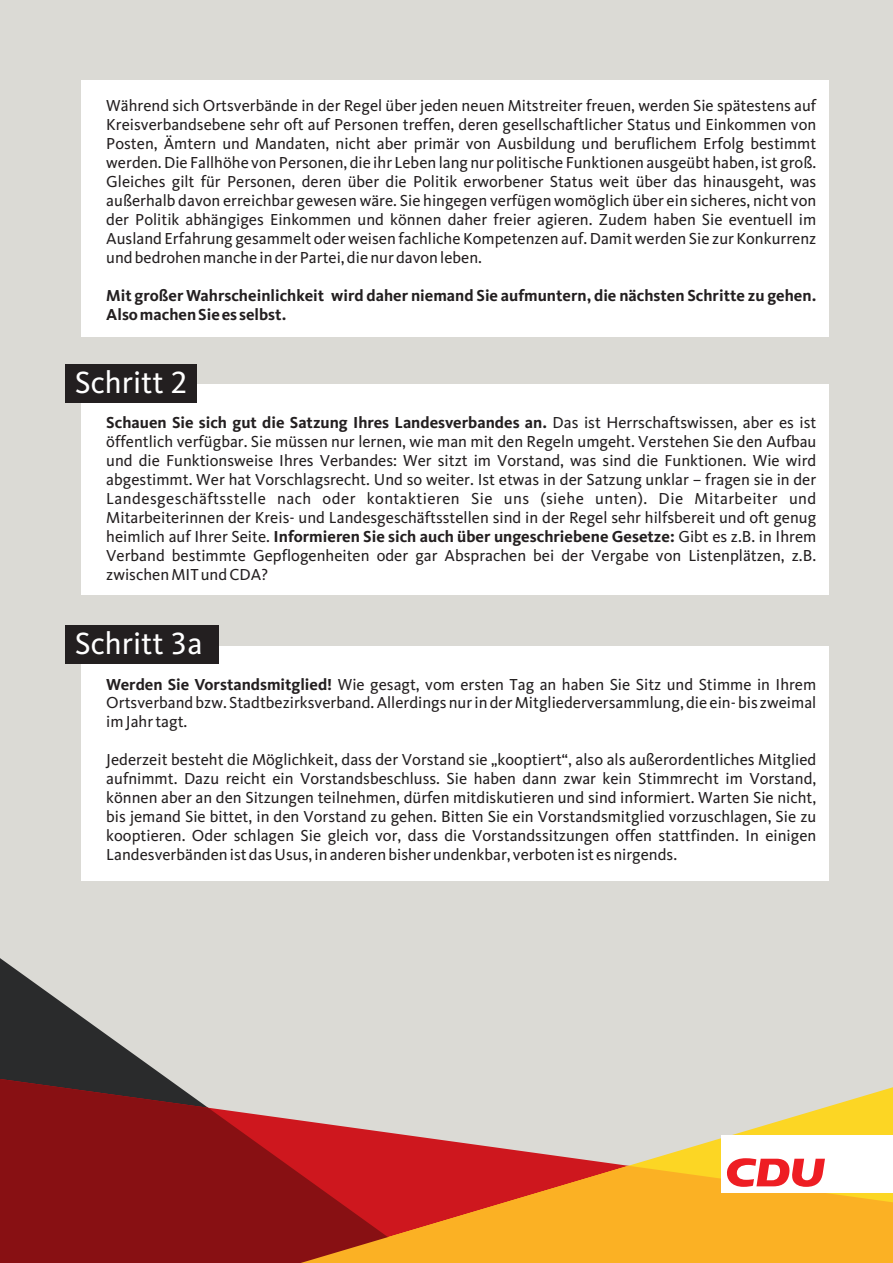
<style>
.page{position:relative;width:893px;height:1263px;background:#dbdad5}
.page>*{position:absolute;margin:0;border:0;box-sizing:border-box;transform-origin:0 0}
.t1{font:31.8px "CDU Kievit Tab";color:#fff}
.t2{font:16.5px/18.9px "CDU Kievit Tab";color:#231f20;text-align:justify}
.t3{font:700 16.5px/19.4px "CDU Kievit Tab";color:#231f20}
.s1{font-weight:700}
</style>
<div class="page">
<div style="left:82px;top:384px;width:747px;height:211px;background:#fff"></div>
<div style="left:82px;top:81px;width:747px;height:256px;background:#fff"></div>
<div style="left:82px;top:646px;width:747px;height:234px;background:#fff"></div>
<svg style="left:0;top:958px;width:168px;height:121px"></svg>
<svg style="left:424px;top:1087px;width:469px;height:79px"></svg>
<svg style="left:0;top:1079px;width:424px;height:184px;background:#982f31"></svg>
<svg style="left:301px;top:1166px;width:592px;height:97px;background:#e88322"></svg>
<div style="left:66px;top:364px;width:131px;height:38px;background:#231f20"></div>
<div style="left:66px;top:626px;width:153px;height:38px;background:#231f20"></div>
<div style="left:721px;top:1135px;width:171px;height:57px;background:#fff"></div>
<svg style="left:727px;top:1158px;width:98px;height:29px"></svg>
<p class="t2" style="left:106px;top:98px;width:711px">Während sich Ortsverbände in der Regel über jeden neuen Mitstreiter freuen, werden Sie spätestens auf Kreisverbandsebene sehr oft auf Personen treffen, deren gesellschaftlicher Status und Einkommen von Posten, Ämtern und Mandaten, nicht aber primär von Ausbildung und beruflichem Erfolg bestimmt werden. Die Fallhöhe von Personen, die ihr Leben lang nur politische Funktionen ausgeübt haben, ist groß.<br>Gleiches gilt für Personen, deren über die Politik erworbener Status weit über das hinausgeht, was außerhalb davon erreichbar gewesen wäre. Sie hingegen verfügen womöglich über ein sicheres, nicht von der Politik abhängiges Einkommen und können daher freier agieren. Zudem haben Sie eventuell im Ausland Erfahrung gesammelt oder weisen fachliche Kompetenzen auf. Damit werden Sie zur Konkurrenz und bedrohen manche in der Partei, die nur davon leben.</p>
<p class="t3" style="left:106px;top:287px;width:712px">Mit großer Wahrscheinlichkeit wird daher niemand Sie aufmuntern, die nächsten Schritte zu gehen.<br>Also machen Sie es selbst.</p>
<h1 class="t1" style="left:75px;top:370px;width:114px">Schritt 2</h1>
<p class="t2" style="left:106px;top:414px;width:712px"><span class="s1">Schauen Sie sich gut die Satzung Ihres Landesverbandes an.</span> Das ist Herrschaftswissen, aber es ist öffentlich verfügbar. Sie müssen nur lernen, wie man mit den Regeln umgeht. Verstehen Sie den Aufbau und die Funktionsweise Ihres Verbandes: Wer sitzt im Vorstand, was sind die Funktionen. Wie wird abgestimmt. Wer hat Vorschlagsrecht. Und so weiter. Ist etwas in der Satzung unklar – fragen sie in der Landesgeschäftsstelle nach oder kontaktieren Sie uns (siehe unten). Die Mitarbeiter und Mitarbeiterinnen der Kreis- und Landesgeschäftsstellen sind in der Regel sehr hilfsbereit und oft genug heimlich auf Ihrer Seite. <span class="s1">Informieren Sie sich auch über ungeschriebene Gesetze:</span> Gibt es z.B. in Ihrem Verband bestimmte Gepflogenheiten oder gar Absprachen bei der Vergabe von Listenplätzen, z.B. zwischen MIT und CDA?</p>
<h1 class="t1" style="left:75px;top:631px;width:129px">Schritt 3a</h1>
<p class="t2" style="left:106px;top:676px;width:711px"><span class="s1">Werden Sie Vorstandsmitglied!</span> Wie gesagt, vom ersten Tag an haben Sie Sitz und Stimme in Ihrem Ortsverband bzw. Stadtbezirksverband. Allerdings nur in der Mitgliederversammlung, die ein- bis zweimal im Jahr tagt.</p>
<p class="t2" style="left:106px;top:752px;width:712px">Jederzeit besteht die Möglichkeit, dass der Vorstand sie „kooptiert“, also als außerordentliches Mitglied aufnimmt. Dazu reicht ein Vorstandsbeschluss. Sie haben dann zwar kein Stimmrecht im Vorstand, können aber an den Sitzungen teilnehmen, dürfen mitdiskutieren und sind informiert. Warten Sie nicht, bis jemand Sie bittet, in den Vorstand zu gehen. Bitten Sie ein Vorstandsmitglied vorzuschlagen, Sie zu kooptieren. Oder schlagen Sie gleich vor, dass die Vorstandssitzungen offen stattfinden. In einigen Landesverbänden ist das Usus, in anderen bisher undenkbar, verboten ist es nirgends.</p>
</div>
